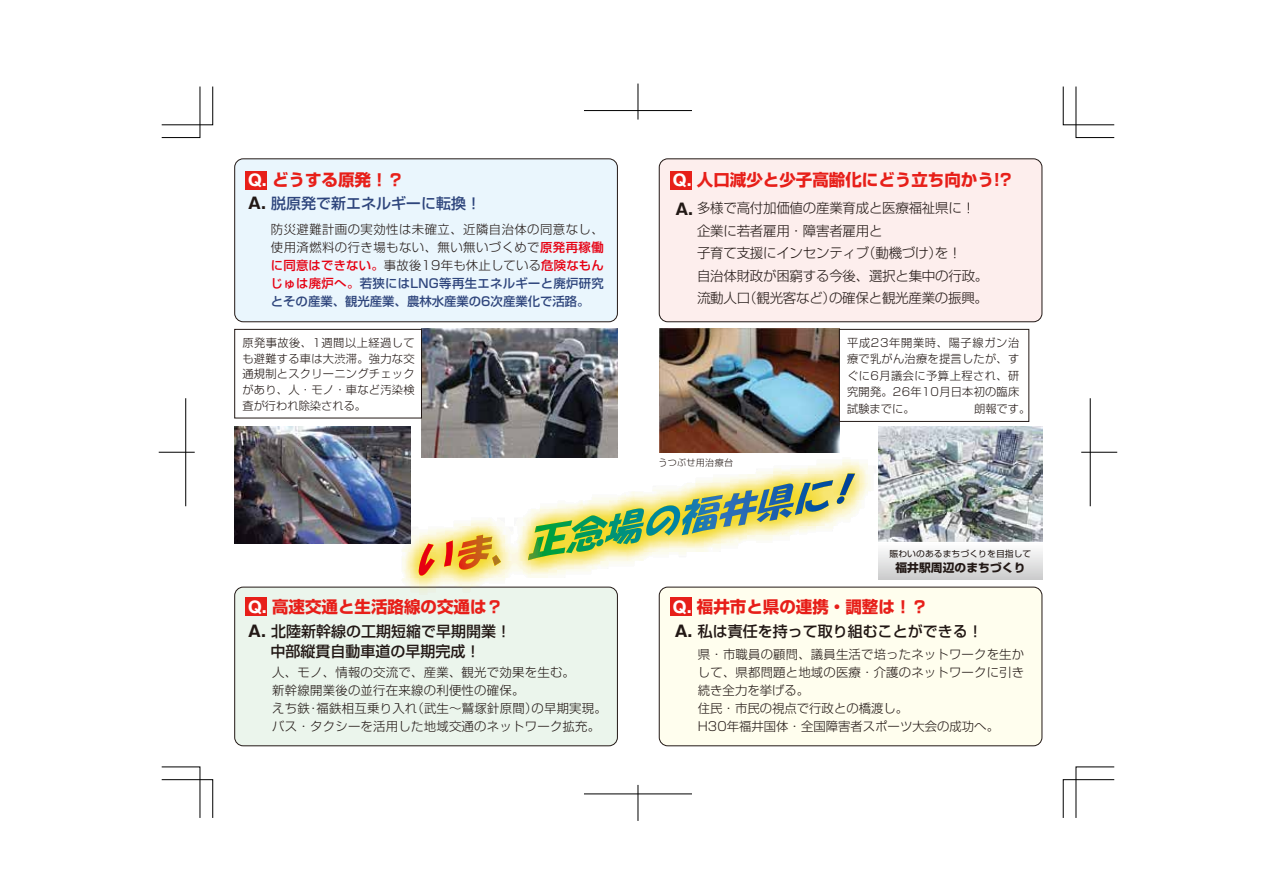
<style>
.page{position:relative;width:1263px;height:893px;background:#fff}
.page>*{position:absolute;margin:0;border:0;box-sizing:border-box;transform-origin:0 0}
.t1{font:700 16.5px "Shin Go";color:#e71f19}
.t2{font:700 15.75px "Gothic MB101";color:#221815}
.t3{font:500 15px/19.5px "Shin Go";color:#221815;text-align:center}
.t4{font:500 15px "Shin Go";color:#2e457c}
.t5{font:300 13.5px/22.5px "Shin Go";letter-spacing:-.02em;color:#221815}
.t6{font:300 12.3px/18px "Shin Go";letter-spacing:.02em;color:#221815}
.t7{font:700 11.55px "Shin Go";letter-spacing:.01em;color:#221815}
.t8{font:300 11.25px/15.8px "Shin Go";letter-spacing:.02em;color:#221815;text-align:justify}
.t9{font:300 9px "Shin Go";letter-spacing:.04em;color:#221815}
.t10{font:8.7px "Shin Go";letter-spacing:.01em;color:#221815}
.s1{font-family:"Gothic MB101";font-size:15.75px;color:#fff}
.s2{font-family:"Gothic MB101";font-weight:700;font-size:15.75px;color:#221815}
.s3{font-weight:500;color:#e60012}
.s4{font-weight:500;color:#2e457c}
.s5{font-family:"Gothic MB101";font-weight:700;font-size:15.75px}
</style>
<div class="page">
<svg style="left:161px;top:766px;width:52px;height:52px"></svg>
<svg style="left:161px;top:86px;width:52px;height:52px"></svg>
<svg style="left:1063px;top:86px;width:52px;height:52px"></svg>
<svg style="left:1063px;top:766px;width:52px;height:52px"></svg>
<hr style="left:159px;top:452px;width:36px;height:1px;background:#000">
<hr style="left:185px;top:398px;width:1px;height:108px;background:#000">
<hr style="left:1081px;top:452px;width:36px;height:1px;background:#000">
<hr style="left:1090px;top:398px;width:1px;height:108px;background:#000">
<hr style="left:584px;top:110px;width:108px;height:1px;background:#000">
<hr style="left:638px;top:84px;width:1px;height:36px;background:#000">
<hr style="left:584px;top:794px;width:108px;height:1px;background:#000">
<hr style="left:638px;top:785px;width:1px;height:36px;background:#000">
<div style="left:235px;top:159px;width:382px;height:163px;background:#eaf6fd;border-radius:9px"></div>
<div style="left:234px;top:159px;width:384px;height:163px;border:1px solid #221815;border-radius:9px"></div>
<div style="left:235px;top:587px;width:382px;height:159px;background:#ebf5ec;border-radius:9px"></div>
<div style="left:234px;top:587px;width:384px;height:159px;border:1px solid #221815;border-radius:9px"></div>
<div style="left:659px;top:587px;width:383px;height:159px;background:#fffeee;border-radius:9px"></div>
<div style="left:659px;top:587px;width:383px;height:159px;border:1px solid #221815;border-radius:9px"></div>
<div style="left:659px;top:159px;width:383px;height:163px;background:#fdeeed;border-radius:9px"></div>
<div style="left:659px;top:159px;width:383px;height:163px;border:1px solid #221815;border-radius:9px"></div>
<img style="left:421px;top:329px;width:196px;height:119px">
<img style="left:393px;top:448px;width:488px;height:153px">
<svg style="left:419px;top:535px;width:82px;height:41px;background:#ecad56"></svg>
<svg style="left:528px;top:474px;width:327px;height:86px"></svg>
<div style="left:879px;top:541px;width:163px;height:38px;background:linear-gradient(to bottom,#fff,#cececf)"></div>
<img style="left:879px;top:427px;width:163px;height:114px">
<div style="left:246px;top:171px;width:21px;height:19px;background:#e71f19"></div>
<div style="left:246px;top:597px;width:21px;height:19px;background:#e71f19"></div>
<div style="left:670px;top:597px;width:22px;height:19px;background:#e71f19"></div>
<div style="left:670px;top:171px;width:22px;height:19px;background:#e71f19"></div>
<img style="left:659px;top:329px;width:180px;height:123px">
<div style="left:234px;top:329px;width:188px;height:89px;border:1px solid #221815"></div>
<div style="left:839px;top:329px;width:190px;height:93px;border:1px solid #221815"></div>
<img style="left:235px;top:426px;width:175px;height:117px">
<h1 class="t1" style="left:248px;top:169px;width:157px"><span class="s1">Q.</span> どうする原発！？</h1>
<h1 class="t1" style="left:673px;top:169px;width:340px"><span class="s1">Q.</span> 人口減少と少子高齢化にどう立ち向かう!?</h1>
<p class="t4" style="left:248px;top:194px;width:235px"><span class="s2">A.</span> 脱原発で新エネルギーに転換！</p>
<p class="t2" style="left:675px;top:198px;width:19px">A.</p>
<p class="t6" style="left:271px;top:219px;width:335px;text-align:justify">防災避難計画の実効性は未確立、近隣自治体の同意なし、使用済燃料の行き場もない、無い無いづくめで<span class="s3">原発再稼働に同意はできない。</span>事故後19年も休止している<span class="s3">危険なもんじゅは廃炉へ。</span><span class="s4">若狭にはLNG等再生エネルギーと廃炉研究とその産業、観光産業、農林水産業の6次産業化で活路。</span></p>
<p class="t5" style="left:697px;top:196px;width:293px">多様で高付加価値の産業育成と医療福祉県に！企業に若者雇用・障害者雇用と<br>子育て支援にインセンティブ（動機づけ）を！<br>自治体財政が困窮する今後、選択と集中の行政。流動人口（観光客など）の確保と観光産業の振興。</p>
<p class="t8" style="left:242px;top:334px;width:174px">原発事故後、1週間以上経過しても避難する車は大渋滞。強力な交通規制とスクリーニングチェックがあり、人・モノ・車など汚染検査が行われ除染される。</p>
<p class="t8" style="left:847px;top:334px;width:174px;line-height:16.5px">平成23年開業時、陽子線ガン治療で乳がん治療を提言したが、すぐに6月議会に予算上程され、研究開発。26年10月日本初の臨床試験までに。</p>
<p class="t8" style="left:974px;top:400px;width:58px">朗報です。</p>
<p class="t9" style="left:658px;top:456px;width:76px">うつぶせ用治療台</p>
<p class="t10" style="left:889px;top:547px;width:143px">賑わいのあるまちづくりを目指して</p>
<p class="t7" style="left:895px;top:559px;width:132px">福井駅周辺のまちづくり</p>
<h1 class="t1" style="left:248px;top:595px;width:256px"><span class="s1">Q.</span> 高速交通と生活路線の交通は？</h1>
<h1 class="t1" style="left:673px;top:595px;width:256px"><span class="s1">Q.</span> 福井市と県の連携・調整は！？</h1>
<p class="t3" style="left:248px;top:621px;width:265px"><span class="s5">A.</span> 北陸新幹線の工期短縮で早期開業！中部縦貫自動車道の早期完成！</p>
<p class="t6" style="left:272px;top:663px;width:336px">人、モノ、情報の交流で、産業、観光で効果を生む。<br>新幹線開業後の並行在来線の利便性の確保。<br>えち鉄・福鉄相互乗り入れ（武生～鷲塚針原間）の早期実現。バス・タクシーを活用した地域交通のネットワーク拡充。</p>
<p class="t3" style="left:675px;top:621px;width:310px"><span class="s5">A.</span> 私は責任を持って取り組むことができる！</p>
<p class="t6" style="left:698px;top:645px;width:328px">県・市職員の顧問、議員生活で培ったネットワークを生かして、県都問題と地域の医療・介護のネットワークに引き続き全力を挙げる。<br>住民・市民の視点で行政との橋渡し。<br>H30年福井国体・全国障害者スポーツ大会の成功へ。</p>
</div>
